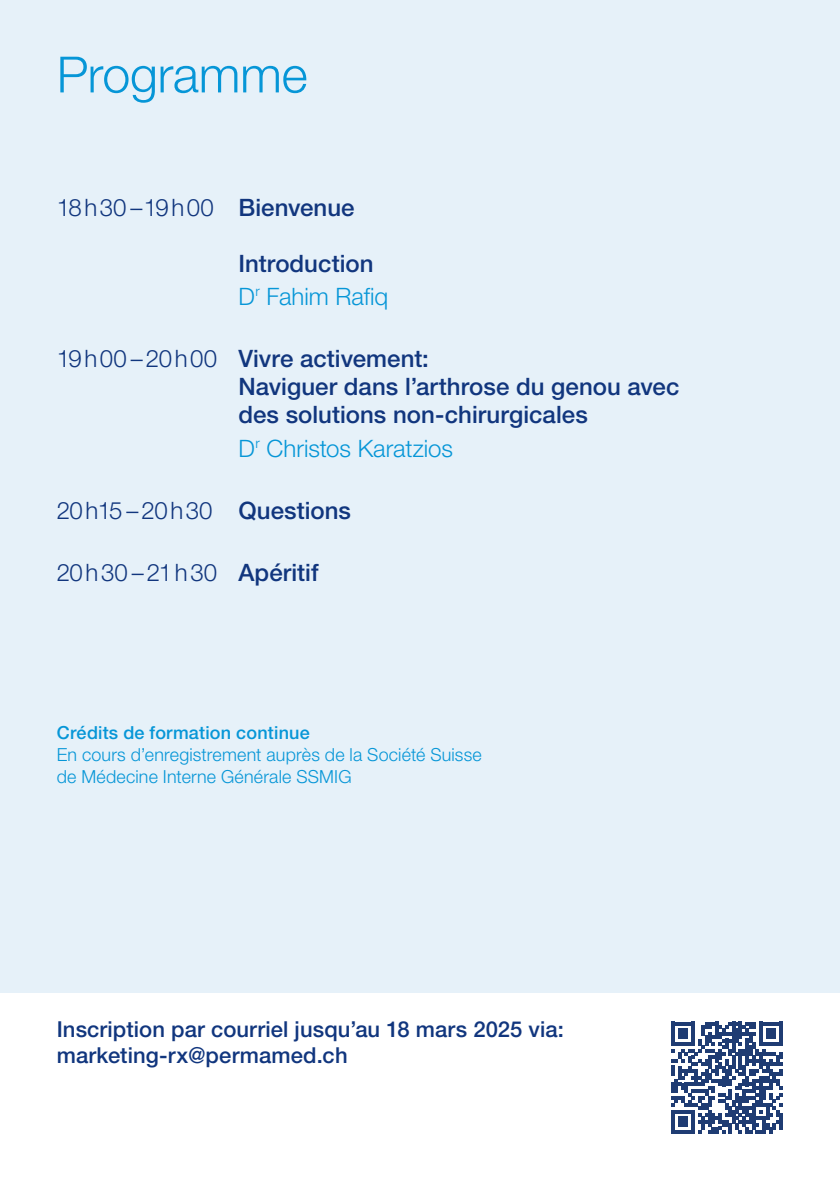
<style>
.page{position:relative;width:840px;height:1191px;background:#fff}
.page>*{position:absolute;margin:0;border:0;box-sizing:border-box;transform-origin:0 0}
.t1{font:300 50px "Helvetica Neue LT Pro";letter-spacing:-.005em;color:#0696d7}
.t2{font:500 24px/28px "Helvetica Neue LT Pro";color:#11367e}
.t3{font:300 24px "Helvetica Neue LT Pro";letter-spacing:.06em;color:#11367e}
.t4{font:300 24px "Helvetica Neue LT Pro";letter-spacing:.005em;color:#11367e}
.t5{font:300 24px "Helvetica Neue LT Pro";letter-spacing:-.005em;color:#0696d7}
.t6{font:300 24px "Helvetica Neue LT Pro";letter-spacing:.055em;color:#11367e}
.t7{font:500 22px/26px "Helvetica Neue LT Pro";letter-spacing:.005em;color:#11367e}
.t8{font:300 18px/22px "Helvetica Neue LT Pro";letter-spacing:.01em;color:#0696d7}
.t9{font:500 18px "Helvetica Neue LT Pro";letter-spacing:.015em;color:#0696d7}
.s1{font-weight:500}
.s2{font-weight:300;color:#0696d7}
.s3{font-weight:300}
</style>
<div class="page">
<div style="left:0;top:0;width:839px;height:992px;background:#e6f1f9"></div>
<svg style="left:671px;top:1022px;width:111px;height:111px"></svg>
<h1 class="t1" style="left:57px;top:44px;width:252px">Programme</h1>
<p class="t3" style="left:57px;top:192px;width:299px">18h30 –19h00 <span class="s1">Bienvenue</span></p>
<p class="t2" style="left:238px;top:246px;width:151px;line-height:33.6px">Introduction<br><span class="s2">D</span><sup>r</sup> <span class="s2">Fahim Rafiq</span></p>
<p class="t2" style="left:238px;top:344px;width:442px;text-indent:-181px"><span class="s3">19h00 –20h00</span> Vivre activement:<br>Naviguer dans l’arthrose du genou avec des solutions non-chirurgicales</p>
<p class="t5" style="left:238px;top:434px;width:216px">D<sup>r</sup> Christos Karatzios</p>
<p class="t4" style="left:57px;top:496px;width:296px">20h15 –20h30 <span class="s1">Questions</span></p>
<p class="t6" style="left:57px;top:558px;width:263px">20h30 –21h30 <span class="s1">Apéritif</span></p>
<p class="t9" style="left:57px;top:722px;width:254px">Crédits de formation continue</p>
<p class="t8" style="left:57px;top:743px;width:426px">En cours d’enregistrement auprès de la Société Suisse de Médecine Interne Générale SSMIG</p>
<p class="t7" style="left:57px;top:1015px;width:508px">Inscription par courriel jusqu’au 18 mars 2025 via: marketing-rx@permamed.ch</p>
</div>
